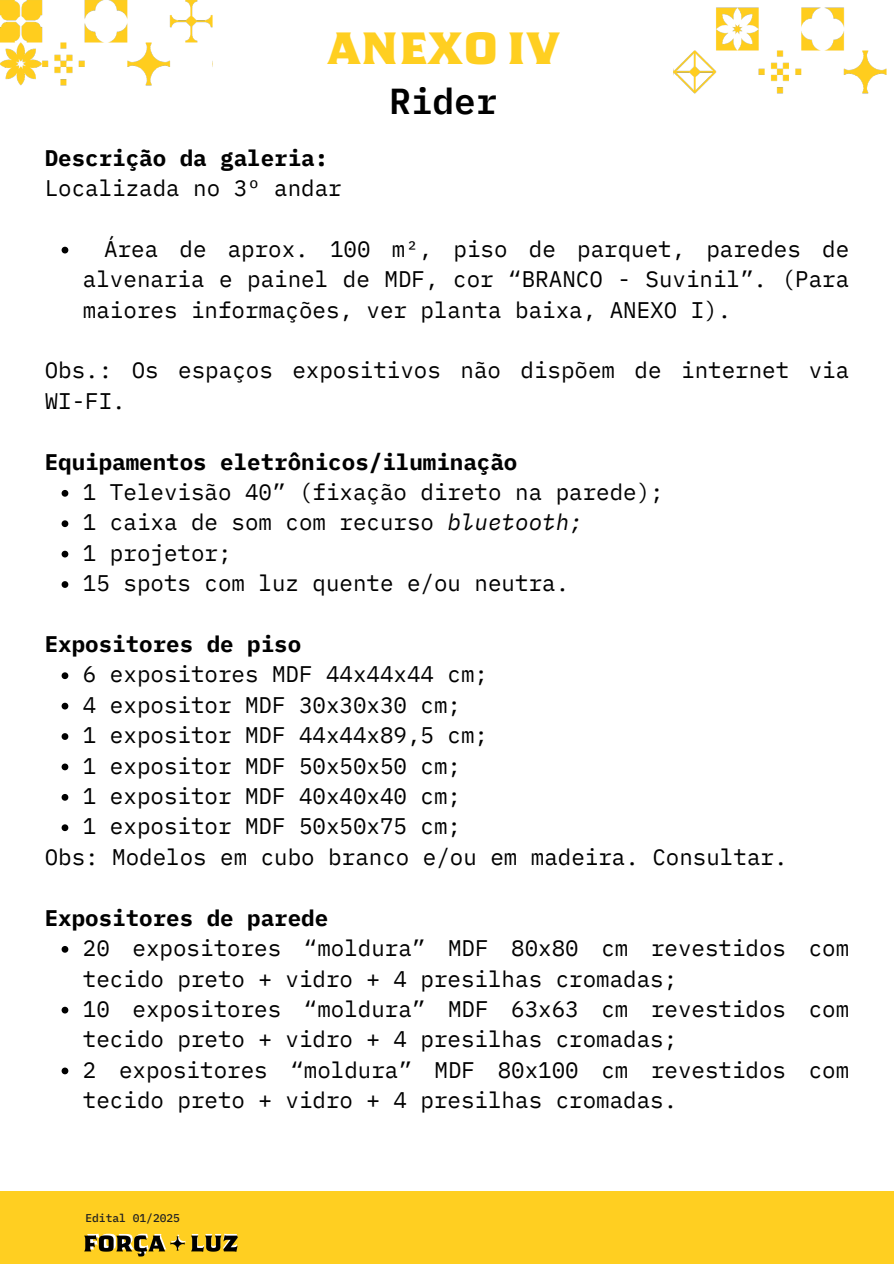
<style>
.page{position:relative;width:894px;height:1264px;background:#fff}
.page>*{position:absolute;margin:0;border:0;box-sizing:border-box;transform-origin:0 0}
.t1{font:45px "EFL Serif Font";color:#ffcf21}
.t2{font:600 36px "IBM Plex Mono";color:#000}
.t3{font:22.5px/30.5px "IBM Plex Mono";color:#000}
.t4{font:700 22.5px/30.5px "IBM Plex Mono";color:#000}
.t5{font:500 11.25px "IBM Plex Mono";color:#222}
.s1{font-weight:400}
.s2{font-style:italic}
</style>
<div class="page">
<div style="left:0;top:1190px;width:893px;height:73px;background:#ffcf21"></div>
<img style="left:0;top:0;width:212px;height:86px">
<img style="left:673px;top:7px;width:214px;height:87px">
<img style="left:84px;top:1233px;width:154px;height:24px">
<svg style="left:62px;top:247px;width:6px;height:6px"></svg>
<svg style="left:62px;top:490px;width:6px;height:6px"></svg>
<svg style="left:62px;top:520px;width:6px;height:7px"></svg>
<svg style="left:62px;top:550px;width:6px;height:7px"></svg>
<svg style="left:62px;top:581px;width:6px;height:7px"></svg>
<svg style="left:62px;top:672px;width:6px;height:7px"></svg>
<svg style="left:62px;top:702px;width:6px;height:7px"></svg>
<svg style="left:62px;top:733px;width:6px;height:7px"></svg>
<svg style="left:62px;top:763px;width:6px;height:7px"></svg>
<svg style="left:62px;top:794px;width:6px;height:6px"></svg>
<svg style="left:62px;top:824px;width:6px;height:7px"></svg>
<svg style="left:62px;top:946px;width:6px;height:6px"></svg>
<svg style="left:62px;top:1006px;width:6px;height:7px"></svg>
<svg style="left:62px;top:1067px;width:6px;height:7px"></svg>
<h1 class="t1" style="left:327px;top:28px;width:223px">ANEXO Iv</h1>
<h2 class="t2" style="left:389px;top:77px;width:110px">Rider</h2>
<p class="t4" style="left:45px;top:142px;width:298px">Descrição da galeria:<br><span class="s1">Localizada no 3º andar</span></p>
<h4 class="t3" style="left:83px;top:233px;width:767px;text-align:justify;text-indent:21px">Área de aprox. 100 m², piso de parquet, paredes de alvenaria e painel de MDF, cor “BRANCO - Suvinil”. (Para maiores informações, ver planta baixa, ANEXO I).</h4>
<h4 class="t3" style="left:45px;top:355px;width:805px">Obs.: Os espaços expositivos não dispõem de internet via<br>WI-FI.</h4>
<h4 class="t4" style="left:45px;top:446px;width:474px">Equipamentos eletrônicos/iluminação</h4>
<h3 class="t3" style="left:83px;top:476px;width:582px">1 Televisão 40” (fixação direto na parede);</h3>
<p class="t3" style="left:83px;top:507px;width:501px">1 caixa de som com recurso <span class="s2">bluetooth;</span></p>
<p class="t3" style="left:83px;top:537px;width:150px">1 projetor;</p>
<p class="t3" style="left:83px;top:567px;width:487px">15 spots com luz quente e/ou neutra.</p>
<p class="t4" style="left:45px;top:628px;width:258px">Expositores de piso</p>
<h3 class="t3" style="left:83px;top:658px;width:406px">6 expositores MDF 44x44x44 cm;</h3>
<p class="t3" style="left:83px;top:689px;width:379px">4 expositor MDF 30x30x30 cm;</p>
<p class="t3" style="left:83px;top:719px;width:406px">1 expositor MDF 44x44x89,5 cm;</p>
<p class="t3" style="left:83px;top:750px;width:379px">1 expositor MDF 50x50x50 cm;</p>
<p class="t3" style="left:83px;top:780px;width:379px">1 expositor MDF 40x40x40 cm;</p>
<p class="t3" style="left:83px;top:810px;width:379px">1 expositor MDF 50x50x75 cm;</p>
<p class="t3" style="left:45px;top:841px;width:744px">Obs: Modelos em cubo branco e/ou em madeira. Consultar.</p>
<h4 class="t4" style="left:45px;top:902px;width:285px">Expositores de parede</h4>
<h3 class="t3" style="left:83px;top:932px;width:767px">20 expositores “moldura” MDF 80x80 cm revestidos com tecido preto + vidro + 4 presilhas cromadas;</h3>
<p class="t3" style="left:83px;top:993px;width:767px">10 expositores “moldura” MDF 63x63 cm revestidos com tecido preto + vidro + 4 presilhas cromadas;</p>
<p class="t3" style="left:83px;top:1054px;width:767px">2 expositores “moldura” MDF 80x100 cm revestidos com tecido preto + vidro + 4 presilhas cromadas.</p>
<p class="t5" style="left:85px;top:1209px;width:96px">Edital 01/2025</p>
</div>
